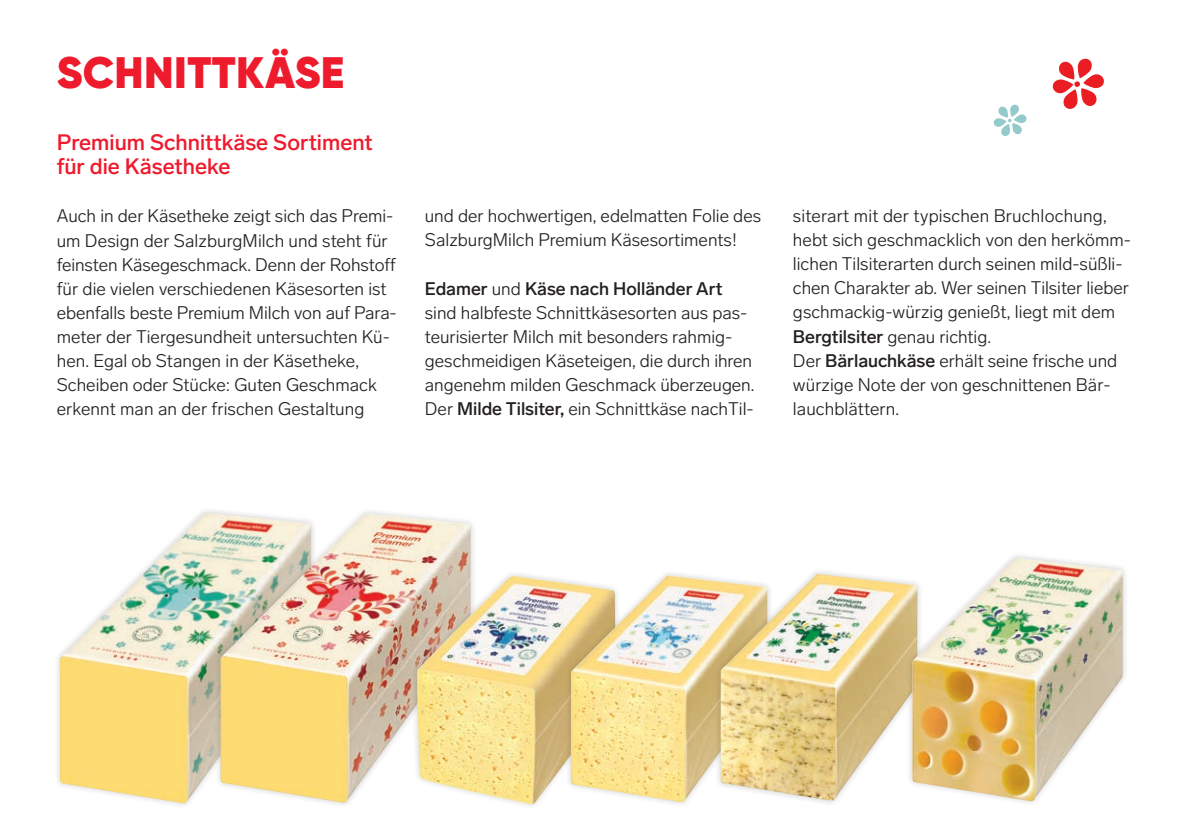
<style>
.page{position:relative;width:1191px;height:840px;background:#fff}
.page>*{position:absolute;margin:0;border:0;box-sizing:border-box;transform-origin:0 0}
.t1{font:900 44px "Gilroy";letter-spacing:.01em;color:#ee1b2d}
.t2{font:500 22px/24px "Lab Grotesque";color:#ee1b2d}
.t3{font:300 18px/24px "Lab Grotesque";color:#231f20}
.s1{font-weight:500}
</style>
<div class="page">
<div style="left:54px;top:507px;width:263px;height:301px;background:#231f20;opacity:.2"></div>
<img style="left:60px;top:512px;width:154px;height:290px">
<div style="left:214px;top:507px;width:263px;height:301px;background:#231f20;opacity:.2"></div>
<img style="left:220px;top:513px;width:251px;height:289px">
<div style="left:411px;top:569px;width:211px;height:239px;background:#231f20;opacity:.2"></div>
<img style="left:417px;top:576px;width:148px;height:226px">
<div style="left:565px;top:569px;width:209px;height:238px;background:#231f20;opacity:.2"></div>
<img style="left:570px;top:575px;width:144px;height:227px">
<div style="left:714px;top:568px;width:209px;height:238px;background:#231f20;opacity:.2"></div>
<img style="left:720px;top:573px;width:186px;height:227px">
<svg style="left:1052px;top:58px;width:52px;height:51px"></svg>
<svg style="left:993px;top:104px;width:34px;height:32px"></svg>
<div style="left:906px;top:551px;width:222px;height:255px;background:#231f20;opacity:.2"></div>
<img style="left:912px;top:557px;width:211px;height:244px">
<h1 class="t1" style="left:57px;top:44px;width:289px">SCHNITTKÄSE</h1>
<p class="t2" style="left:57px;top:131px;width:317px">Premium Schnittkäse Sortiment für die Käsetheke</p>
<p class="t3" style="left:57px;top:204px;width:342px">Auch in der Käsetheke zeigt sich das Premi&shy;um Design der SalzburgMilch und steht für feinsten Käsegeschmack. Denn der Rohstoff für die vielen verschiedenen Käsesorten ist ebenfalls beste Premium Milch von auf Para&shy;meter der Tiergesundheit untersuchten Kü&shy;hen. Egal ob Stangen in der Käsetheke, Scheiben oder Stücke: Guten Geschmack erkennt man an der frischen Gestaltung</p>
<p class="t3" style="left:425px;top:204px;width:338px">und der hochwertigen, edelmatten Folie des<br>SalzburgMilch Premium Käsesortiments!</p>
<p class="t3" style="left:425px;top:276px;width:331px"><span class="s1">Edamer</span> und <span class="s1">Käse nach Holländer Art </span>sind halbfeste Schnittkäsesorten aus pas&shy;teurisierter Milch mit besonders rahmig&shy;geschmeidigen Käseteigen, die durch ihren angenehm milden Geschmack überzeugen.<br>Der <span class="s1">Milde Tilsiter,</span> ein Schnittkäse nachTil-</p>
<p class="t3" style="left:793px;top:204px;width:339px">siterart mit der typischen Bruchlochung, hebt sich geschmacklich von den herkömm&shy;lichen Tilsiterarten durch seinen mild-süßli&shy;chen Charakter ab. Wer seinen Tilsiter lieber gschmackig-würzig genießt, liegt mit dem <span class="s1">Bergtilsiter</span> genau richtig.<br>Der <span class="s1">Bärlauchkäse</span> erhält seine frische und würzige Note der von geschnittenen Bär&shy;lauchblättern.</p>
</div>
